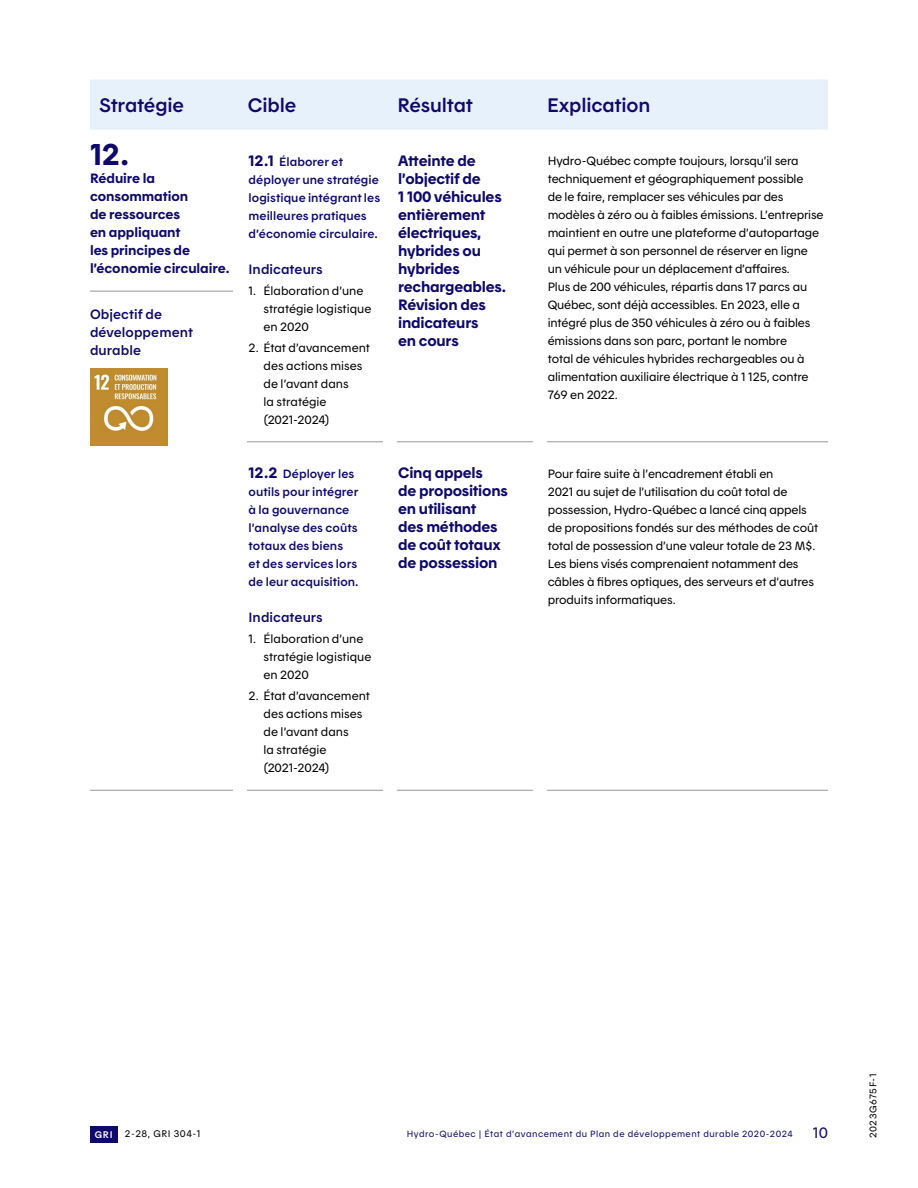
<style>
.page{position:relative;width:918px;height:1188px;background:#fff}
.page>*{position:absolute;margin:0;border:0;box-sizing:border-box;transform-origin:0 0}
.t1{font:30px "Hydro Quebec Gras";color:#0f096c}
.t2{font:19.5px "Hydro Quebec Demi";letter-spacing:-.01em;color:#0f096c}
.t3{font:15px/18px "Hydro Quebec Gras";letter-spacing:-.015em;color:#0f096c}
.t4{font:15px "Hydro Quebec Normal";color:#0f096c}
.t5{font:13.5px/18px "Hydro Quebec Gras";letter-spacing:-.005em;color:#0f096c}
.t6{font:13.5px/18px "Hydro Quebec Demi";letter-spacing:.005em;color:#0f096c}
.t7{font:12px/18px "Hydro Quebec Normal";letter-spacing:-.015em;color:#000}
.t8{font:12px/18px "Hydro Quebec Demi";letter-spacing:.005em;color:#0f096c}
.t9{font:9.6px "Hydro Quebec Normal";letter-spacing:.05em;color:#000}
.t10{font:9.6px "Hydro Quebec Demi";color:#fff}
.t11{font:9px "Hydro Quebec Normal";letter-spacing:.05em;color:#0f096c}
.s1{font-family:"Hydro Quebec Gras";font-size:15px}
</style>
<div class="page">
<div style="left:90px;top:80px;width:738px;height:50px;background:#e7f1fc"></div>
<hr style="left:240px;top:441px;width:149px;height:1px;background:#969798">
<hr style="left:389px;top:441px;width:150px;height:1px;background:#969798">
<hr style="left:539px;top:441px;width:289px;height:1px;background:#969798">
<hr style="left:90px;top:790px;width:150px;height:1px;background:#969798">
<hr style="left:240px;top:790px;width:149px;height:1px;background:#969798">
<hr style="left:389px;top:790px;width:150px;height:1px;background:#969798">
<hr style="left:539px;top:790px;width:289px;height:1px;background:#969798">
<hr style="left:90px;top:291px;width:150px;height:1px;background:#969798">
<img style="left:90px;top:368px;width:77px;height:77px">
<div style="left:383px;top:147px;width:14px;height:1041px;background:#fff"></div>
<div style="left:233px;top:138px;width:13px;height:1050px;background:#fff"></div>
<div style="left:533px;top:147px;width:13px;height:1041px;background:#fff"></div>
<div style="left:90px;top:1126px;width:27px;height:16px;background:#0f096c"></div>
<p class="t2" style="left:99px;top:93px;width:87px">Stratégie</p>
<p class="t2" style="left:248px;top:93px;width:50px">Cible</p>
<p class="t2" style="left:398px;top:93px;width:77px">Résultat</p>
<p class="t2" style="left:547px;top:93px;width:105px">Explication</p>
<p class="t1" style="left:90px;top:136px;width:40px">12.</p>
<p class="t5" style="left:90px;top:169px;width:141px">Réduire la consommation<br>de ressources<br>en appliquant<br>les principes de l’économie circulaire.</p>
<p class="t6" style="left:90px;top:305px;width:104px">Objectif de développement durable</p>
<p class="t3" style="left:398px;top:151px;width:109px">Atteinte de l’objectif de<br>1 100 véhicules entièrement électriques, hybrides ou hybrides rechargeables.<br>Révision des indicateurs<br>en cours</p>
<p class="t7" style="left:548px;top:152px;width:277px">Hydro‑Québec compte toujours, lorsqu’il sera techniquement et géographiquement possible<br>de le faire, remplacer ses véhicules par des modèles à zéro ou à faibles émissions. L’entreprise maintient en outre une plateforme d’autopartage qui permet à son personnel de réserver en ligne un véhicule pour un déplacement d’affaires.<br>Plus de 200 véhicules, répartis dans 17 parcs au Québec, sont déjà accessibles. En 2023, elle a intégré plus de 350 véhicules à zéro ou à faibles émissions dans son parc, portant le nombre<br>total de véhicules hybrides rechargeables ou à alimentation auxiliaire électrique à 1 125, contre 769 en 2022.</p>
<p class="t8" style="left:249px;top:152px;width:133px"><span class="s1">12.1</span> Élaborer et déployer une stratégie logistique intégrant les meilleures pratiques d’économie circulaire.</p>
<p class="t6" style="left:249px;top:260px;width:76px">Indicateurs</p>
<p class="t7" style="left:264px;top:281px;width:109px;text-indent:-15px">1. Élaboration d’une stratégie logistique en 2020</p>
<p class="t7" style="left:264px;top:338px;width:108px;text-indent:-15px">2. État d’avancement des actions mises de l’avant dans<br>la stratégie (2021-2024)</p>
<p class="t8" style="left:249px;top:465px;width:112px"><span class="s1">12.2</span> Déployer les outils pour intégrer à la gouvernance l’analyse des coûts totaux des biens<br>et des services lors de leur acquisition.</p>
<p class="t6" style="left:249px;top:608px;width:76px">Indicateurs</p>
<p class="t7" style="left:264px;top:630px;width:109px;text-indent:-15px">1. Élaboration d’une stratégie logistique en 2020</p>
<p class="t7" style="left:264px;top:687px;width:108px;text-indent:-15px">2. État d’avancement des actions mises de l’avant dans<br>la stratégie (2021-2024)</p>
<p class="t3" style="left:398px;top:464px;width:111px">Cinq appels<br>de propositions en utilisant<br>des méthodes de coût totaux de possession</p>
<p class="t7" style="left:548px;top:464px;width:272px">Pour faire suite à l’encadrement établi en<br>2021 au sujet de l’utilisation du coût total de possession, Hydro‑Québec a lancé cinq appels de propositions fondés sur des méthodes de coût total de possession d’une valeur totale de 23 M$.<br>Les biens visés comprenaient notamment des câbles à fibres optiques, des serveurs et d’autres produits informatiques.</p>
<p class="t10" style="left:95px;top:1128px;width:19px">GRI</p>
<p class="t9" style="left:125px;top:1128px;width:77px">2-28, GRI 304-1</p>
<p class="t11" style="left:407px;top:1129px;width:387px">Hydro-Québec | État d’avancement du Plan de développement durable 2020-2024</p>
<p class="t4" style="left:813px;top:1123px;width:17px">10</p>
<p class="t9" style="left:867px;top:1138px;width:66px;rotate:-90deg">2023G675F-1</p>
</div>
